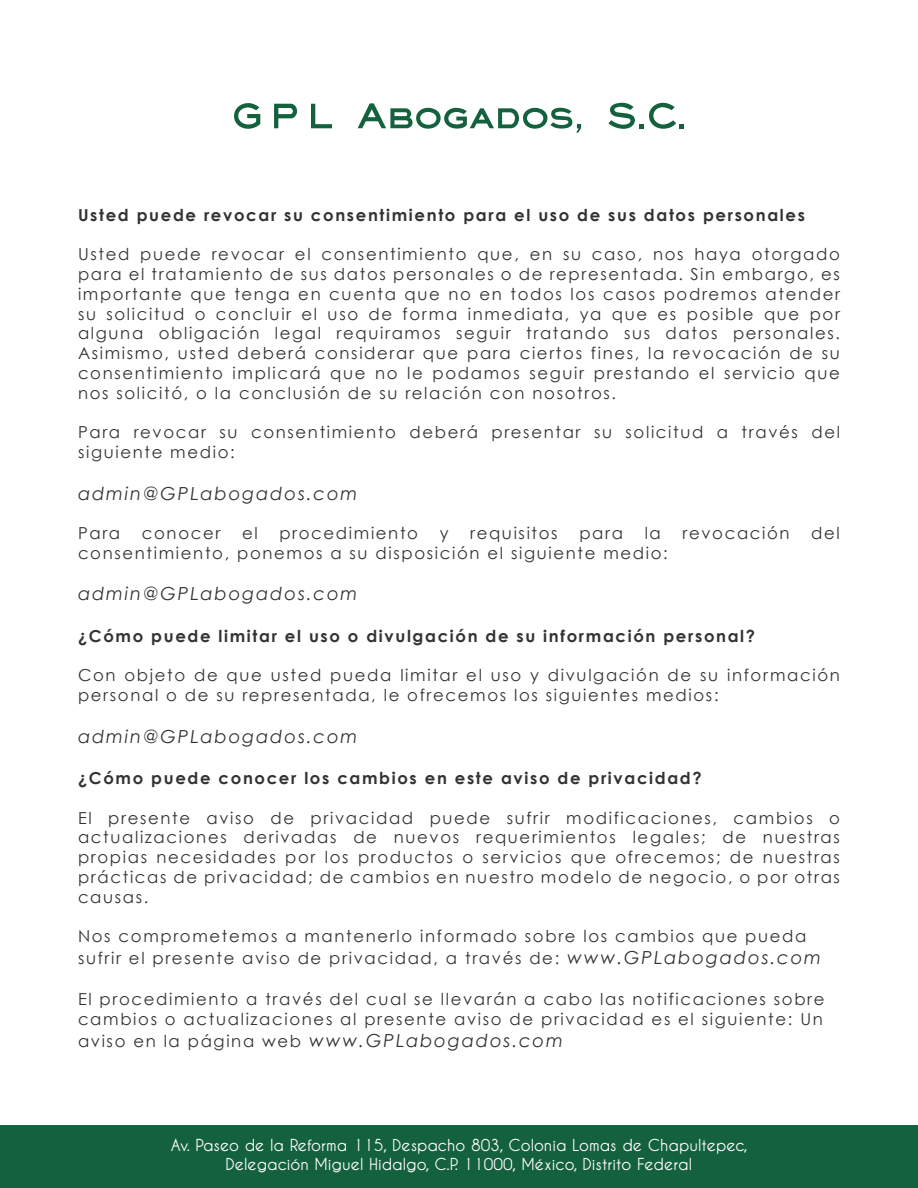
<style>
.page{position:relative;width:918px;height:1188px;background:#fff}
.page>*{position:absolute;margin:0;border:0;box-sizing:border-box;transform-origin:0 0}
.t1{font:italic 18px "Century Gothic";letter-spacing:.1em;color:#333}
.t2{font:16.5px/19.8px "Century Gothic";letter-spacing:.1em;color:#333}
.t3{font:700 16.5px "Century Gothic";letter-spacing:.1em;color:#333}
.t4{font:700 16.35px/19.6px "Caviar Dreams";color:#fff;text-align:center}
.s1{font-style:italic;font-size:18px}
.s2{font-style:normal;font-size:16.5px}
</style>
<div class="page">
<div style="left:0;top:1125px;width:918px;height:63px;background:#14613e"></div>
<svg style="left:234px;top:103px;width:26px;height:26px"></svg>
<svg style="left:274px;top:104px;width:23px;height:24px"></svg>
<svg style="left:311px;top:104px;width:21px;height:24px"></svg>
<svg style="left:358px;top:103px;width:223px;height:30px"></svg>
<svg style="left:608px;top:103px;width:76px;height:26px"></svg>
<p class="t3" style="left:78px;top:204px;width:728px">Usted puede revocar su consentimiento para el uso de sus datos personales</p>
<p class="t2" style="left:78px;top:244px;width:764px;text-align:justify">Usted puede revocar el consentimiento que, en su caso, nos haya otorgado para el tratamiento de sus datos personales o de representada. Sin embargo, es importante que tenga en cuenta que no en todos los casos podremos atender su solicitud o concluir el uso de forma inmediata, ya que es posible que por alguna obligación legal requiramos seguir tratando sus datos personales.<br>Asimismo, usted deberá considerar que para ciertos fines, la revocación de su consentimiento implicará que no le podamos seguir prestando el servicio que nos solicitó, o la conclusión de su relación con nosotros.</p>
<p class="t2" style="left:78px;top:422px;width:764px">Para revocar su consentimiento deberá presentar su solicitud a través del siguiente medio:</p>
<p class="t1" style="left:78px;top:482px;width:281px">admin@GPLabogados.com</p>
<p class="t2" style="left:78px;top:523px;width:44px">Para</p>
<p class="t2" style="left:142px;top:523px;width:80px">conocer</p>
<p class="t2" style="left:242px;top:523px;width:17px">el</p>
<p class="t2" style="left:279px;top:523px;width:140px">procedimiento</p>
<p class="t2" style="left:440px;top:523px;width:10px">y</p>
<p class="t2" style="left:470px;top:523px;width:89px">requisitos</p>
<p class="t2" style="left:579px;top:523px;width:45px">para</p>
<p class="t2" style="left:645px;top:523px;width:18px">la</p>
<p class="t2" style="left:683px;top:523px;width:109px">revocación</p>
<p class="t2" style="left:811px;top:523px;width:30px">del</p>
<p class="t2" style="left:78px;top:543px;width:591px">consentimiento, ponemos a su disposición el siguiente medio:</p>
<p class="t1" style="left:78px;top:583px;width:281px">admin@GPLabogados.com</p>
<p class="t3" style="left:78px;top:625px;width:679px">¿Cómo puede limitar el uso o divulgación de su información personal?</p>
<p class="t2" style="left:78px;top:665px;width:763px">Con objeto de que usted pueda limitar el uso y divulgación de su información personal o de su representada, le ofrecemos los siguientes medios:</p>
<p class="t1" style="left:78px;top:725px;width:281px">admin@GPLabogados.com</p>
<p class="t3" style="left:78px;top:768px;width:625px">¿Cómo puede conocer los cambios en este aviso de privacidad?</p>
<p class="t2" style="left:78px;top:808px;width:764px;text-align:justify">El presente aviso de privacidad puede sufrir modificaciones, cambios o actualizaciones derivadas de nuevos requerimientos legales; de nuestras propias necesidades por los productos o servicios que ofrecemos; de nuestras prácticas de privacidad; de cambios en nuestro modelo de negocio, o por otras causas.</p>
<p class="t2" style="left:78px;top:925px;width:745px;line-height:21.6px">Nos comprometemos a mantenerlo informado sobre los cambios que pueda sufrir el presente aviso de privacidad, a través de: <span class="s1">www.GPLabogados.com</span></p>
<p class="t2" style="left:78px;top:989px;width:748px">El procedimiento a través del cual se llevarán a cabo las notificaciones sobre cambios o actualizaciones al presente aviso de privacidad es el siguiente: Un</p>
<p class="t1" style="left:78px;top:1029px;width:487px"><span class="s2">aviso en la página web</span> www.GPLabogados.com</p>
<p class="t4" style="left:171px;top:1135px;width:578px">Av. Paseo de la Reforma 115, Despacho 803, Colonia Lomas de Chapultepec,<br>Delegación Miguel Hidalgo, C.P. 11000, México, Distrito Federal</p>
</div>
